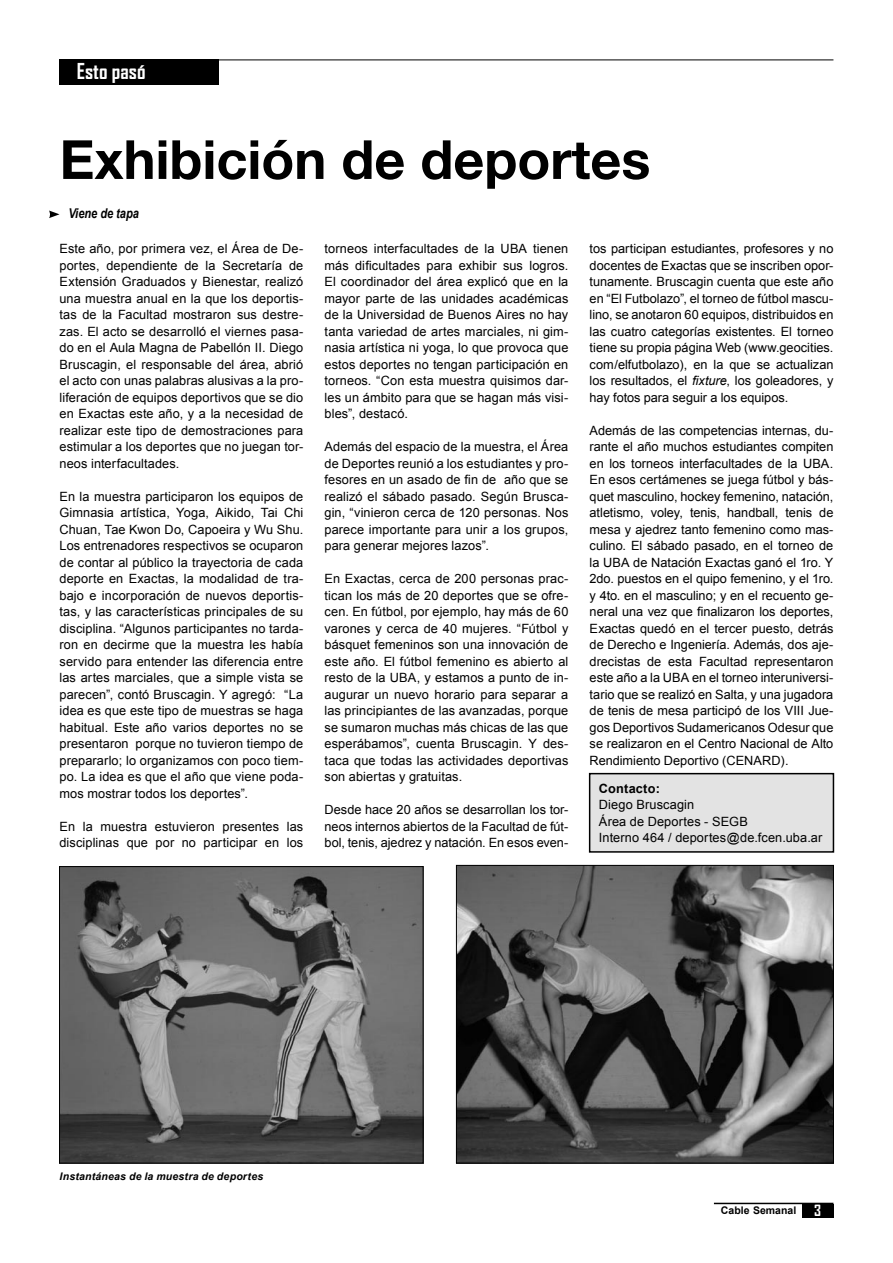
<style>
.page{position:relative;width:893px;height:1263px;background:#fff}
.page>*{position:absolute;margin:0;border:0;box-sizing:border-box;transform-origin:0 0}
.A-_TITU_TAPA{font:700 54px "Helvetica Neue";color:#000}
.t1{font:700 21px "Agency FB";color:#fff}
.t2{font:700 15px "Agency FB";color:#fff}
.A-_TEXTO_notas{font:italic 700 13.5px "Arial";color:#000;scale:.82 1}
.AGENDA_txt{font:12.75px/16.5px "Arial";letter-spacing:.005em;color:#000;text-align:justify}
.AGENDA_txt-2{font:700 12.75px "Arial";letter-spacing:.015em;color:#000}
.AGENDA_txt-3{font:italic 700 10.5px "Arial";letter-spacing:.025em;color:#000}
.t3{font:700 10.5px "Arial";color:#000}
.s1{font-style:italic}
</style>
<div class="page">
<div style="left:802px;top:1204px;width:31px;height:13px;background:#000"></div>
<hr style="left:714px;top:1203px;width:119px;height:1px;background:#000">
<svg style="left:49px;top:210px;width:11px;height:8px"></svg>
<hr style="left:71px;top:60px;width:762px;height:1px;background:#000">
<div style="left:60px;top:60px;width:159px;height:25px;background:#000"></div>
<img style="left:61px;top:868px;width:360px;height:293px">
<div style="left:59px;top:866px;width:364px;height:297px;border:1px solid #000"></div>
<img style="left:458px;top:867px;width:374px;height:294px">
<div style="left:456px;top:865px;width:378px;height:298px;border:1px solid #000"></div>
<div style="left:590px;top:774px;width:243px;height:78px;background:#e3e3e3"></div>
<div style="left:589px;top:773px;width:245px;height:80px;border:2px solid #000"></div>
<p class="t1" style="left:77px;top:58px;width:70px">Esto pasó</p>
<p class="A-_TITU_TAPA" style="left:60px;top:126px;width:592px">Exhibición de deportes</p>
<p class="A-_TEXTO_notas" style="left:68px;top:205px;width:88px">Viene de tapa</p>
<p class="AGENDA_txt" style="left:60px;top:240px;width:245px">Este año, por primera vez, el Área de De&shy;portes, dependiente de la Secretaría de Extensión Graduados y Bienestar, realizó una muestra anual en la que los deportis&shy;tas de la Facultad mostraron sus destre&shy;zas. El acto se desarrolló el viernes pasa&shy;do en el Aula Magna de Pabellón II. Diego Bruscagin, el responsable del área, abrió el acto con unas palabras alusivas a la pro&shy;liferación de equipos deportivos que se dio en Exactas este año, y a la necesidad de realizar este tipo de demostraciones para estimular a los deportes que no juegan tor&shy;neos interfacultades.</p>
<p class="AGENDA_txt" style="left:60px;top:488px;width:245px">En la muestra participaron los equipos de Gimnasia artística, Yoga, Aikido, Tai Chi Chuan, Tae Kwon Do, Capoeira y Wu Shu.<br>Los entrenadores respectivos se ocuparon de contar al público la trayectoria de cada deporte en Exactas, la modalidad de tra&shy;bajo e incorporación de nuevos deportis&shy;tas, y las características principales de su disciplina. “Algunos participantes no tarda&shy;ron en decirme que la muestra les había servido para entender las diferencia entre las artes marciales, que a simple vista se parecen”, contó Bruscagin. Y agregó: “La idea es que este tipo de muestras se haga habitual. Este año varios deportes no se presentaron porque no tuvieron tiempo de prepararlo; lo organizamos con poco tiem&shy;po. La idea es que el año que viene poda&shy;mos mostrar todos los deportes”.</p>
<p class="AGENDA_txt" style="left:60px;top:818px;width:245px">En la muestra estuvieron presentes las disciplinas que por no participar en los</p>
<p class="AGENDA_txt" style="left:325px;top:240px;width:245px">torneos interfacultades de la UBA tienen más dificultades para exhibir sus logros.<br>El coordinador del área explicó que en la mayor parte de las unidades académicas de la Universidad de Buenos Aires no hay tanta variedad de artes marciales, ni gim&shy;nasia artística ni yoga, lo que provoca que estos deportes no tengan participación en torneos. “Con esta muestra quisimos dar&shy;les un ámbito para que se hagan más visi&shy;bles”, destacó.</p>
<p class="AGENDA_txt" style="left:325px;top:438px;width:245px">Además del espacio de la muestra, el Área de Deportes reunió a los estudiantes y pro&shy;fesores en un asado de fin de año que se realizó el sábado pasado. Según Brusca&shy;gin, “vinieron cerca de 120 personas. Nos parece importante para unir a los grupos, para generar mejores lazos”.</p>
<p class="AGENDA_txt" style="left:325px;top:570px;width:245px">En Exactas, cerca de 200 personas prac&shy;tican los más de 20 deportes que se ofre&shy;cen. En fútbol, por ejemplo, hay más de 60 varones y cerca de 40 mujeres. “Fútbol y básquet femeninos son una innovación de este año. El fútbol femenino es abierto al resto de la UBA, y estamos a punto de in&shy;augurar un nuevo horario para separar a las principiantes de las avanzadas, porque se sumaron muchas más chicas de las que esperábamos”, cuenta Bruscagin. Y des&shy;taca que todas las actividades deportivas son abiertas y gratuitas.</p>
<p class="AGENDA_txt" style="left:325px;top:801px;width:245px">Desde hace 20 años se desarrollan los tor&shy;neos internos abiertos de la Facultad de fút&shy;bol, tenis, ajedrez y natación. En esos even-</p>
<p class="AGENDA_txt" style="left:590px;top:240px;width:245px">tos participan estudiantes, profesores y no docentes de Exactas que se inscriben opor&shy;tunamente. Bruscagin cuenta que este año en “El Futbolazo”, el torneo de fútbol mascu&shy;lino, se anotaron 60 equipos, distribuidos en las cuatro categorías existentes. El torneo tiene su propia página Web (www.geocities. com/elfutbolazo), en la que se actualizan los resultados, el <span class="s1">fixture</span>, los goleadores, y hay fotos para seguir a los equipos.</p>
<p class="AGENDA_txt" style="left:590px;top:422px;width:245px">Además de las competencias internas, du&shy;rante el año muchos estudiantes compiten en los torneos interfacultades de la UBA.<br>En esos certámenes se juega fútbol y bás&shy;quet masculino, hockey femenino, natación, atletismo, voley, tenis, handball, tenis de mesa y ajedrez tanto femenino como mas&shy;culino. El sábado pasado, en el torneo de la UBA de Natación Exactas ganó el 1ro. Y 2do. puestos en el quipo femenino, y el 1ro. y 4to. en el masculino; y en el recuento ge&shy;neral una vez que finalizaron los deportes, Exactas quedó en el tercer puesto, detrás de Derecho e Ingeniería. Además, dos aje&shy;drecistas de esta Facultad representaron este año a la UBA en el torneo interuniversi&shy;tario que se realizó en Salta, y una jugadora de tenis de mesa participó de los VIII Jue&shy;gos Deportivos Sudamericanos Odesur que se realizaron en el Centro Nacional de Alto Rendimiento Deportivo (CENARD).</p>
<p class="AGENDA_txt-2" style="left:599px;top:780px;width:63px">Contacto:</p>
<p class="AGENDA_txt" style="left:599px;top:796px;width:97px">Diego Bruscagin</p>
<p class="AGENDA_txt" style="left:599px;top:813px;width:150px">Área de Deportes - SEGB</p>
<p class="AGENDA_txt" style="left:599px;top:829px;width:225px">Interno 464 / deportes@de.fcen.uba.ar</p>
<p class="AGENDA_txt-3" style="left:60px;top:1170px;width:205px">Instantáneas de la muestra de deportes</p>
<p class="t3" style="left:721px;top:1204px;width:77px">Cable Semanal</p>
<p class="t2" style="left:814px;top:1201px;width:8px">3</p>
</div>
